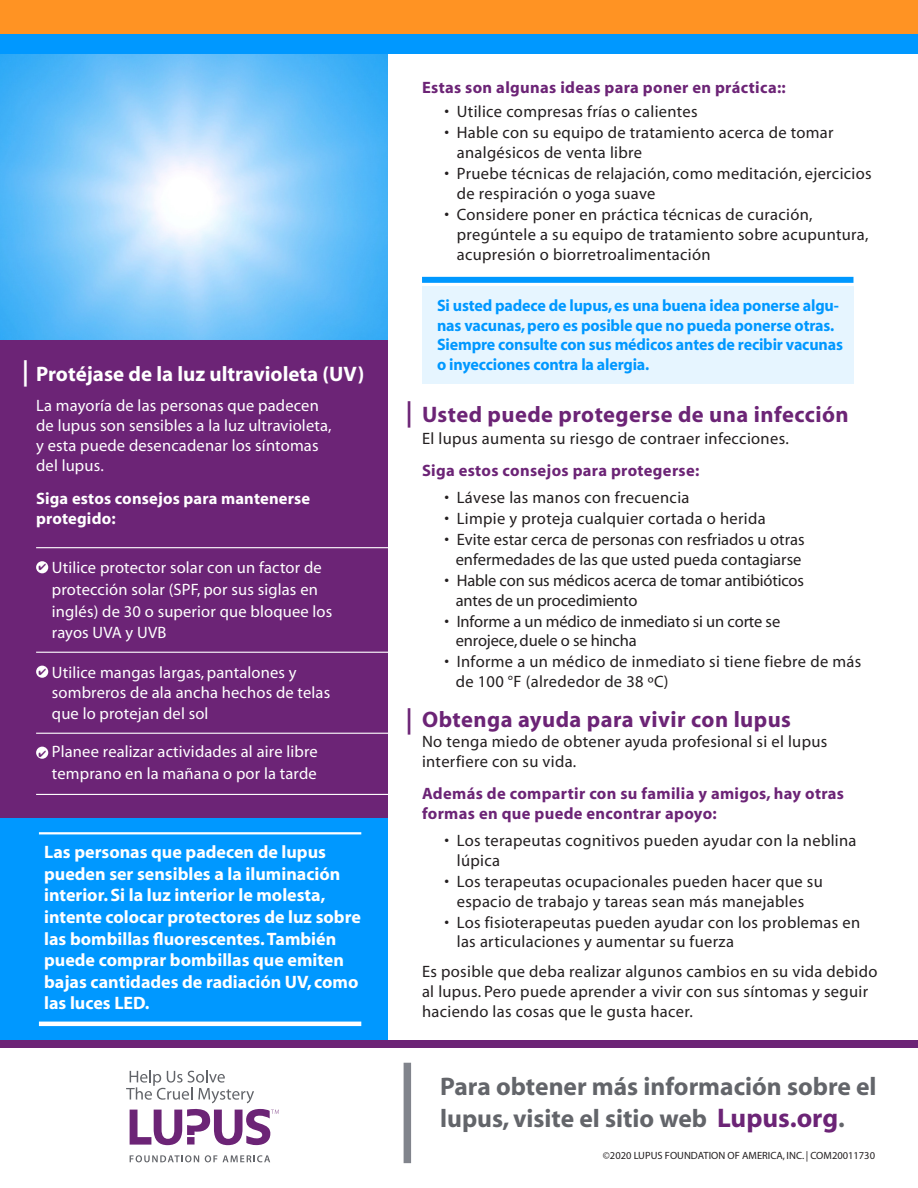
<style>
.page{position:relative;width:918px;height:1188px;background:#fff}
.page>*{position:absolute;margin:0;border:0;box-sizing:border-box;transform-origin:0 0}
.t1{font:700 26.4px "Myriad";color:#6c2476;scale:.91 1}
.t2{font:700 26.4px "Myriad";color:#fff;scale:.91 1}
.t3{font:700 25.5px/32.4px "Myriad";color:#63656a}
.t4{font:700 22.5px "Myriad";letter-spacing:.02em;color:#6c2476}
.t5{font:700 21px "Myriad";color:#fff}
.t6{font:700 18px/21.6px "Myriad";color:#fff}
.t7{font:16.5px/19.8px "Myriad";letter-spacing:.02em;color:#231f20}
.t8{font:16.5px/19.8px "Myriad";letter-spacing:.01em;color:#fff}
.t9{font:700 16.5px/19.8px "Myriad";letter-spacing:-.01em;color:#0098ff}
.t10{font:700 16.5px/19.8px "Myriad";letter-spacing:.02em;color:#6c2476}
.t11{font:16.5px/19.8px "Myriad";letter-spacing:-.01em;color:#231f20}
.t12{font:16.5px/19.4px "Myriad";color:#231f20;text-align:center}
.t13{font:700 16.5px/19.8px "Myriad";letter-spacing:.01em;color:#fff}
.t14{font:10.5px "Myriad";color:#231f20}
.s1{color:#6c2476}
.s2{font-family:"Myriad Pro"}
.s3{font-size:27px;color:#6c2476}
</style>
<div class="page">
<div style="left:0;top:608px;width:388px;height:438px;background:#0098ff"></div>
<img style="left:0;top:54px;width:388px;height:286px">
<div style="left:0;top:340px;width:388px;height:478px;background:#6c2476"></div>
<hr style="left:36px;top:547px;width:353px;height:1px;background:#fff">
<hr style="left:36px;top:652px;width:353px;height:1px;background:#fff">
<hr style="left:36px;top:733px;width:353px;height:1px;background:#fff">
<hr style="left:36px;top:794px;width:353px;height:1px;background:#fff">
<div style="left:36px;top:561px;width:12px;height:12px;background:#fff;border-radius:50%"></div>
<div style="left:36px;top:666px;width:12px;height:12px;background:#fff;border-radius:50%"></div>
<div style="left:36px;top:747px;width:12px;height:12px;background:#fff;border-radius:50%"></div>
<div style="left:0;top:1040px;width:918px;height:7px;background:#6c2476"></div>
<hr style="left:39px;top:1022px;width:322px;height:4px;background:#fff">
<hr style="left:39px;top:832px;width:322px;height:2px;background:#fff">
<div style="left:422px;top:286px;width:432px;height:98px;background:#e6f5ff"></div>
<div style="left:422px;top:277px;width:432px;height:6px;background:#0098ff"></div>
<div style="left:0;top:0;width:918px;height:39px;background:#ff9323"></div>
<div style="left:0;top:35px;width:918px;height:19px;background:#0098ff"></div>
<div style="left:404px;top:1063px;width:7px;height:100px;background:#81848c"></div>
<svg style="left:130px;top:1155px;width:69px;height:7px"></svg>
<svg style="left:205px;top:1155px;width:12px;height:7px"></svg>
<svg style="left:223px;top:1155px;width:47px;height:7px"></svg>
<svg style="left:126px;top:1070px;width:153px;height:75px"></svg>
<p class="t2" style="left:22px;top:357px;width:9px">|</p>
<p class="t5" style="left:36px;top:363px;width:330px">Protéjase de la luz ultravioleta (UV)</p>
<p class="t8" style="left:36px;top:397px;width:297px">La mayoría de las personas que padecen de lupus son sensibles a la luz ultravioleta, y esta puede desencadenar los síntomas del lupus.</p>
<p class="t13" style="left:36px;top:490px;width:276px">Siga estos consejos para mantenerse protegido:</p>
<p class="t8" style="left:52px;top:558px;width:282px;line-height:21.6px">Utilice protector solar con un factor de protección solar (SPF, por sus siglas en inglés) de 30 o superior que bloquee los rayos UVA y UVB</p>
<p class="t8" style="left:52px;top:663px;width:280px">Utilice mangas largas, pantalones y sombreros de ala ancha hechos de telas</p>
<p class="t8" style="left:52px;top:704px;width:158px">que lo protejan del sol</p>
<p class="t8" style="left:38px;top:742px;width:281px;line-height:21.6px;text-align:right"><span class="s1">✔</span> Planee realizar actividades al aire libre temprano en la mañana o <span class="s2">por la tarde</span></p>
<p class="t6" style="left:44px;top:842px;width:318px">Las personas que padecen de lupus pueden ser sensibles a la iluminación interior. Si la luz interior le molesta, intente colocar protectores de luz sobre las bombillas fluorescentes. También puede comprar bombillas que emiten bajas cantidades de radiación UV, como las luces LED.</p>
<p class="t10" style="left:422px;top:78px;width:365px">Estas son algunas ideas para poner en práctica::</p>
<p class="t7" style="left:445px;top:103px;width:255px">• Utilice compresas frías o calientes</p>
<p class="t7" style="left:457px;top:124px;width:378px;text-indent:-12px">• Hable con su equipo de tratamiento acerca de tomar analgésicos de venta libre</p>
<p class="t7" style="left:457px;top:164px;width:416px;text-indent:-12px">• Pruebe técnicas de relajación, como meditación, ejercicios de respiración o yoga suave</p>
<p class="t7" style="left:457px;top:205px;width:413px;text-indent:-12px">• Considere poner en práctica técnicas de curación, pregúntele a su equipo de tratamiento sobre acupuntura, acupresión o biorretroalimentación</p>
<p class="t1" style="left:406px;top:398px;width:9px">|</p>
<p class="t1" style="left:406px;top:705px;width:9px">|</p>
<p class="t9" style="left:437px;top:296px;width:407px">Si usted padece de lupus, es una buena idea ponerse algu&shy;nas vacunas, pero es posible que no pueda ponerse otras.<br>Siempre consulte con sus médicos antes de recibir vacunas o inyecciones contra la alergia.</p>
<p class="t4" style="left:422px;top:402px;width:428px">Usted puede protegerse de una infección</p>
<p class="t7" style="left:422px;top:429px;width:368px">El lupus aumenta su riesgo de contraer infecciones.</p>
<p class="t10" style="left:422px;top:462px;width:279px">Siga estos consejos para protegerse:</p>
<p class="t7" style="left:445px;top:489px;width:246px">• Lávese las manos con frecuencia</p>
<p class="t7" style="left:445px;top:510px;width:323px">• Limpie y proteja cualquier <span class="s2">cortada</span> o herida</p>
<p class="t12" style="left:445px;top:531px;width:362px">• Evite estar cerca de personas con resfriados u otras enfermedades de las que usted pueda contagiarse</p>
<p class="t11" style="left:456px;top:571px;width:350px;text-indent:-11px">• Hable con sus médicos acerca de tomar antibióticos antes de un procedimiento</p>
<p class="t11" style="left:456px;top:612px;width:326px;text-indent:-11px">• Informe a un médico de inmediato si un corte se enrojece,duele o se hincha</p>
<p class="t7" style="left:456px;top:653px;width:407px;line-height:19.4px;text-indent:-11px">• Informe a un médico de inmediato si tiene fiebre de más de 100 °F (alrededor de 38 ºC)</p>
<p class="t4" style="left:422px;top:708px;width:371px">Obtenga ayuda para vivir con lupus</p>
<p class="t7" style="left:422px;top:732px;width:407px">No tenga miedo de obtener ayuda profesional si el lupus interfiere con su vida.</p>
<p class="t10" style="left:422px;top:784px;width:423px">Además de compartir con su familia y amigos, hay otras formas en que puede encontrar apoyo:</p>
<p class="t7" style="left:457px;top:831px;width:401px;text-indent:-12px">• Los terapeutas cognitivos pueden ayudar con la neblina lúpica</p>
<p class="t7" style="left:445px;top:872px;width:380px;text-align:center">• Los terapeutas ocupacionales pueden hacer que su espacio de trabajo y tareas sean más manejables</p>
<p class="t7" style="left:457px;top:913px;width:405px;text-indent:-12px">• Los fisioterapeutas pueden ayudar con los problemas en las articulaciones y aumentar su fuerza</p>
<p class="t7" style="left:422px;top:962px;width:457px">Es posible que deba realizar algunos cambios en su vida debido al lupus. Pero puede aprender a vivir con sus síntomas y seguir haciendo las cosas que le gusta hacer.</p>
<p class="t3" style="left:440px;top:1071px;width:438px">Para obtener más información sobre el lupus, visite el sitio web <span class="s3">Lupus.org</span>.</p>
<p class="t14" style="left:603px;top:1150px;width:274px">©2020 LUPUS FOUNDATION OF AMERICA, INC. | COM20011730</p>
</div>
